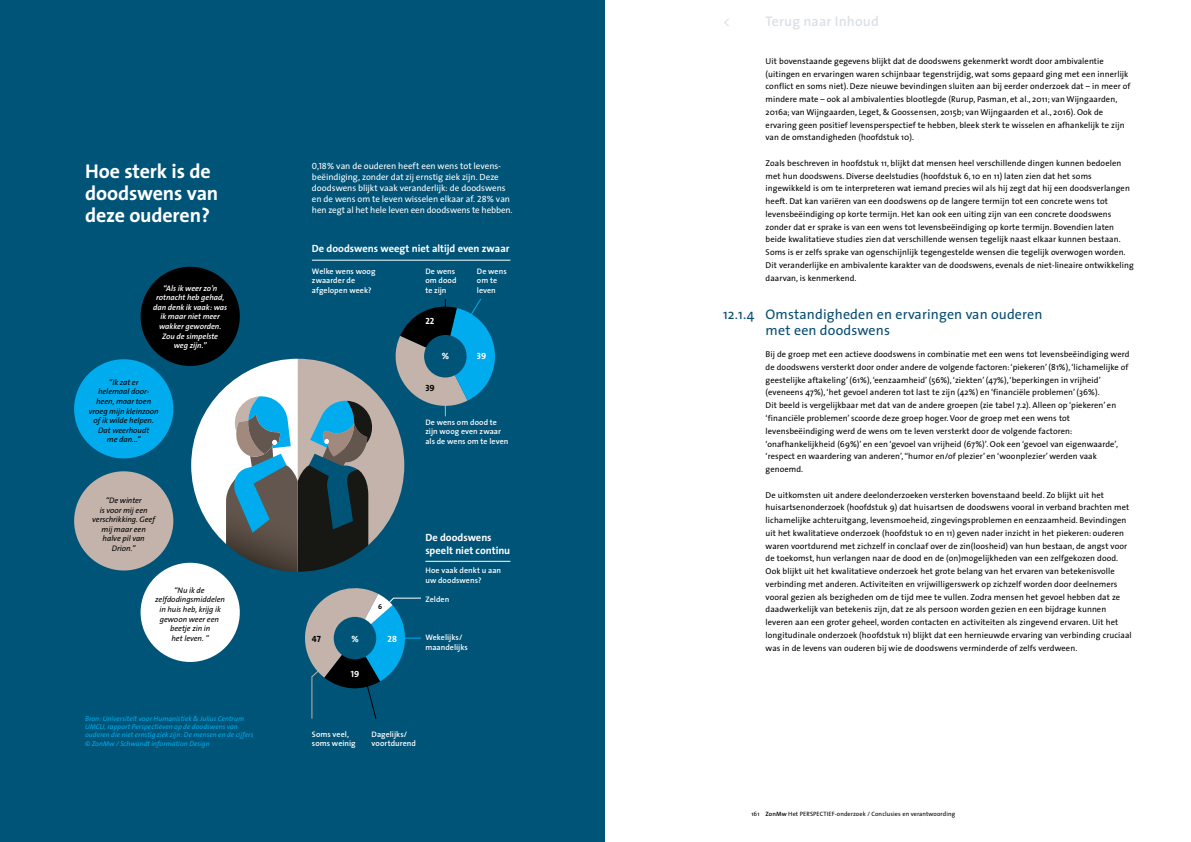
<style>
.page{position:relative;width:1191px;height:842px;background:#fff}
.page>*{position:absolute;margin:0;border:0;box-sizing:border-box;transform-origin:0 0}
.t1{font:700 20px/22px "The Sans";letter-spacing:-.01em;color:#fff}
.t2{font:14px/15.6px "The Sans";letter-spacing:.01em;color:#084d71}
.t3{font:600 14px "The Sans";letter-spacing:.01em;color:#dbe1e5}
.t4{font:14px "The Sans";color:#dbe1e5}
.t5{font:700 10.5px/12.6px "The Sans";letter-spacing:-.005em;color:#fff}
.t6{font:9px/11px "The Sans";letter-spacing:-.005em;color:#fff}
.t7{font:9px "The Sans Bold Caps";color:#fff}
.t8{font:9px "The Sans Bold Caps";color:#000}
.t9{font:8.5px/12.8px "The Sans";letter-spacing:.01em;color:#000}
.t10{font:italic 8px/9.6px "The Sans";letter-spacing:-.005em;color:#000;text-align:center}
.t11{font:600 8px/9.6px "The Sans";letter-spacing:.005em;color:#fff}
.t12{font:italic 600 8px/9.6px "The Sans";letter-spacing:-.005em;color:#fff;text-align:center}
.t13{font:italic 7px/8.4px "The Sans";letter-spacing:.005em;color:#00aced}
.t14{font:7px "The Sans Bold Caps";color:#000}
.t15{font:6.2px "The Sans";letter-spacing:.01em;color:#000}
.s1{font-family:"The Sans Caps"}
.s2{font-weight:600}
</style>
<div class="page">
<div style="left:0;top:0;width:604px;height:842px;background:#005478"></div>
<hr style="left:312px;top:260px;width:198px;height:1px;background:#fff">
<hr style="left:425px;top:561px;width:85px;height:1px;background:#fff">
<svg style="left:74px;top:260px;width:426px;height:459px"></svg>
<h1 class="t1" style="left:85px;top:160px;width:135px">Hoe sterk is de doodswens van deze ouderen?</h1>
<p class="t6" style="left:312px;top:161px;width:202px"><span class="s1">0,18%</span> van de ouderen heeft een wens tot levens&shy;beëindiging, zonder dat zij ernstig ziek zijn. Deze doodswens blijkt vaak veranderlijk: de doodswens en de wens om te leven wisselen elkaar af. <span class="s1">28%</span> van hen zegt al het hele leven een doodswens te hebben.</p>
<p class="t12" style="left:153px;top:283px;width:75px">“Als ik weer zo’n rotnacht heb gehad, dan denk ik vaak: was ik maar niet meer wakker geworden.<br>Zou de simpelste<br>weg zijn.”</p>
<p class="t10" style="left:89px;top:377px;width:71px">“Ik zat er<br>helemaal door&shy;heen, maar toen vroeg mijn kleinzoon of ik wilde helpen.<br>Dat weerhoudt<br>me dan...”</p>
<p class="t10" style="left:92px;top:495px;width:64px">“De winter<br>is voor mij een verschrikking. Geef mij maar een halve pil van<br>Drion.”</p>
<p class="t10" style="left:155px;top:585px;width:71px">“Nu ik de zelfdodingsmiddelen in huis heb, krijg ik gewoon weer een beetje zin in<br>het leven. ”</p>
<p class="t13" style="left:85px;top:714px;width:170px">Bron: Universiteit voor Humanistiek &amp; Julius Centrum UMCU, rapport Perspectieven op de doodswens van ouderen die niet ernstig ziek zijn: De mensen en de cijfers © ZonMw / Schwandt information Design</p>
<p class="t5" style="left:312px;top:242px;width:199px">De doodswens weegt niet altijd even zwaar</p>
<p class="t11" style="left:312px;top:266px;width:65px">Welke wens woog zwaarder de afgelopen week?</p>
<p class="t11" style="left:425px;top:266px;width:33px">De wens om dood te zijn</p>
<p class="t11" style="left:477px;top:266px;width:31px">De wens om te leven</p>
<p class="t7" style="left:425px;top:313px;width:10px">22</p>
<p class="t7" style="left:442px;top:349px;width:9px">%</p>
<p class="t8" style="left:425px;top:381px;width:11px">39</p>
<p class="t7" style="left:477px;top:349px;width:11px">39</p>
<p class="t11" style="left:425px;top:417px;width:85px">De wens om dood te zijn woog even zwaar als de wens om te leven</p>
<p class="t14" style="left:378px;top:601px;width:6px">6</p>
<p class="t7" style="left:351px;top:631px;width:9px">%</p>
<p class="t8" style="left:312px;top:631px;width:10px">47</p>
<p class="t7" style="left:387px;top:631px;width:11px">28</p>
<p class="t7" style="left:351px;top:666px;width:10px">19</p>
<p class="t5" style="left:425px;top:531px;width:86px">De doodswens speelt niet continu</p>
<p class="t11" style="left:425px;top:565px;width:77px">Hoe vaak denkt u aan uw doodswens?</p>
<p class="t11" style="left:425px;top:594px;width:25px">Zelden</p>
<p class="t11" style="left:425px;top:633px;width:44px">Wekelijks/ maandelijks</p>
<p class="t11" style="left:312px;top:729px;width:45px">Soms veel, soms weinig</p>
<p class="t11" style="left:371px;top:729px;width:46px">Dagelijks/ voortdurend</p>
<h2 class="t4" style="left:723px;top:9px;width:9px">&lt;</h2>
<h2 class="t3" style="left:765px;top:9px;width:115px">Terug naar Inhoud</h2>
<p class="t9" style="left:765px;top:54px;width:366px">Uit bovenstaande gegevens blijkt dat de doodswens gekenmerkt wordt door ambivalentie (uitingen en ervaringen waren schijnbaar tegenstrijdig, wat soms gepaard ging met een innerlijk conflict en soms niet). Deze nieuwe bevindingen sluiten aan bij eerder onderzoek dat – in meer of mindere mate – ook al ambivalenties blootlegde (Rurup, Pasman, et al., 2011; van Wijngaarden, 2016a; van Wijngaarden, Leget, &amp; Goossensen, 2015b; van Wijngaarden et al., 2016). Ook de ervaring geen positief levensperspectief te hebben, bleek sterk te wisselen en afhankelijk te zijn van de omstandigheden (hoofdstuk 10).</p>
<p class="t9" style="left:765px;top:156px;width:370px">Zoals beschreven in hoofdstuk 11, blijkt dat mensen heel verschillende dingen kunnen bedoelen met hun doodswens. Diverse deelstudies (hoofdstuk 6, 10 en 11) laten zien dat het soms ingewikkeld is om te interpreteren wat iemand precies wil als hij zegt dat hij een doodsverlangen heeft. Dat kan variëren van een doodswens op de langere termijn tot een concrete wens tot levensbeëindiging op korte termijn. Het kan ook een uiting zijn van een concrete doodswens zonder dat er sprake is van een wens tot levensbeëindiging op korte termijn. Bovendien laten beide kwalitatieve studies zien dat verschillende wensen tegelijk naast elkaar kunnen bestaan.<br>Soms is er zelfs sprake van ogenschijnlijk tegengestelde wensen die tegelijk overwogen worden.<br>Dit veranderlijke en ambivalente karakter van de doodswens, evenals de niet-lineaire ontwikkeling daarvan, is kenmerkend.</p>
<h2 class="t2" style="left:765px;top:306px;width:278px;text-indent:-43px">12.1.4 Omstandigheden en ervaringen van ouderen met een doodswens</h2>
<p class="t9" style="left:765px;top:348px;width:365px">Bij de groep met een actieve doodswens in combinatie met een wens tot levensbeëindiging werd de doodswens versterkt door onder andere de volgende factoren: ‘piekeren’ (81%), ‘lichamelijke of geestelijke aftakeling’ (61%), ‘eenzaamheid’ (56%), ‘ziekten’ (47%), ‘beperkingen in vrijheid’ (eveneens 47%), ‘het gevoel anderen tot last te zijn (42%) en ‘financiële problemen’ (36%).<br>Dit beeld is vergelijkbaar met dat van de andere groepen (zie tabel 7.2). Alleen op ‘piekeren’ en ‘financiële problemen’ scoorde deze groep hoger. Voor de groep met een wens tot levensbeëindiging werd de wens om te leven versterkt door de volgende factoren: ‘onafhankelijkheid (69%)’ en een ‘gevoel van vrijheid (67%)’. Ook een ‘gevoel van eigenwaarde’, ‘respect en waardering van anderen’, ‘‘humor en/of plezier’ en ‘woonplezier’ werden vaak genoemd.</p>
<p class="t9" style="left:765px;top:488px;width:368px">De uitkomsten uit andere deelonderzoeken versterken bovenstaand beeld. Zo blijkt uit het huisartsenonderzoek (hoofdstuk 9) dat huisartsen de doodswens vooral in verband brachten met lichamelijke achteruitgang, levensmoeheid, zingevingsproblemen en eenzaamheid. Bevindingen uit het kwalitatieve onderzoek (hoofdstuk 10 en 11) geven nader inzicht in het piekeren: ouderen waren voortdurend met zichzelf in conclaaf over de zin(loosheid) van hun bestaan, de angst voor de toekomst, hun verlangen naar de dood en de (on)mogelijkheden van een zelfgekozen dood.<br>Ook blijkt uit het kwalitatieve onderzoek het grote belang van het ervaren van betekenisvolle verbinding met anderen. Activiteiten en vrijwilligerswerk op zichzelf worden door deelnemers vooral gezien als bezigheden om de tijd mee te vullen. Zodra mensen het gevoel hebben dat ze daadwerkelijk van betekenis zijn, dat ze als persoon worden gezien en een bijdrage kunnen leveren aan een groter geheel, worden contacten en activiteiten als zingevend ervaren. Uit het longitudinale onderzoek (hoofdstuk 11) blijkt dat een hernieuwde ervaring van verbinding cruciaal was in de levens van ouderen bij wie de doodswens verminderde of zelfs verdween.</p>
<p class="t15" style="left:751px;top:809px;width:205px">161 <span class="s2">ZonMw</span> Het PERSPECTIEF-onderzoek / Conclusies en verantwoording</p>
</div>
